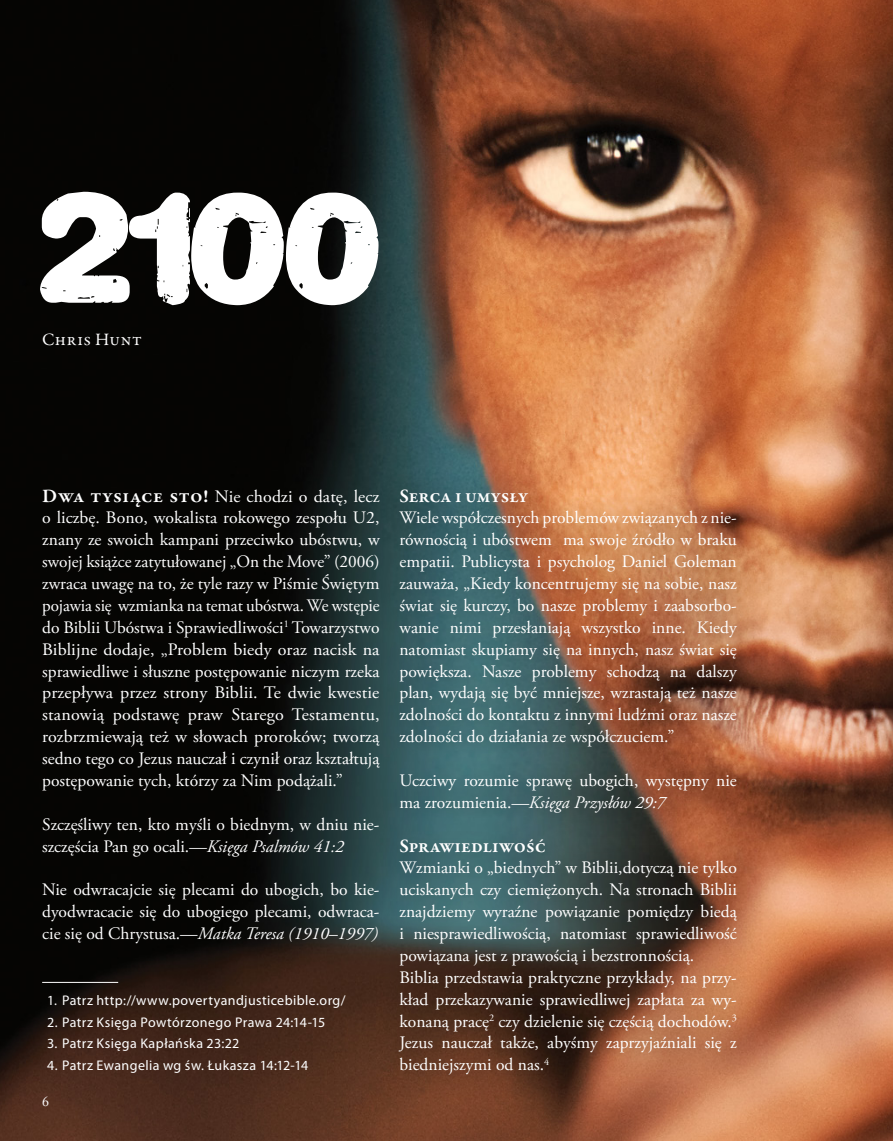
<style>
.page{position:relative;width:893px;height:1141px;background:#fff}
.page>*{position:absolute;margin:0;border:0;box-sizing:border-box;transform-origin:0 0}
.t1{font:176.75px "Malgecito";color:#fff}
.t2{font:600 19.25px "Garamond Premr Pro";letter-spacing:-.005em;color:#fff}
.t3{font:17.5px/21.9px "Adobe Garamond Pro";color:#fff;text-align:justify}
.t4{font:17.5px "Garamond Premr Pro";letter-spacing:.035em;color:#fff}
.t5{font:14px "Myriad Pro";letter-spacing:.025em;color:#fff}
.t6{font:14px "Adobe Caslon Pro";color:#fff}
.s1{font-family:"Garamond Premr Pro";font-weight:600;font-size:19.25px}
.s2{font-style:italic}
</style>
<div class="page">
<img style="left:0;top:0;width:893px;height:1141px">
<hr style="left:42px;top:982px;width:76px;height:1px;background:#fff">
<div style="left:377px;top:468px;width:389px;height:634px;background:#000;opacity:.75"></div>
<h1 class="t1" style="left:42px;top:142px;width:337px">2100</h1>
<p class="t4" style="left:42px;top:329px;width:101px">Chris Hunt</p>
<p class="t3" style="left:42px;top:486px;width:339px"><span class="s1">Dwa tysiące sto!</span> Nie chodzi o datę, lecz o liczbę. Bono, wokalista rokowego zespołu U2, znany ze swoich kampani przeciwko ubóstwu, w swojej książce zatytułowanej „On the Move” (2006) zwraca uwagę na to, że tyle razy w Piśmie Świętym pojawia się wzmianka na temat ubóstwa. We wstępie do Biblii Ubóstwa i Sprawiedliwości<sup>1</sup> Towarzystwo Biblijne dodaje, „Problem biedy oraz nacisk na sprawiedliwe i słuszne postępowanie niczym rzeka przepływa przez strony Biblii. Te dwie kwestie stanowią podstawę praw Starego Testamentu, rozbrzmiewają też w słowach proroków; tworzą sedno tego co Jezus nauczał i czynił oraz kształtują postępowanie tych, którzy za Nim podążali.”</p>
<p class="t3" style="left:42px;top:814px;width:339px">Szczęśliwy ten, kto myśli o biednym, w dniu nie&shy;szczęścia Pan go ocali.<span class="s2">—Księga Psalmów 41:2</span></p>
<p class="t3" style="left:42px;top:879px;width:339px">Nie odwracajcie się plecami do ubogich, bo kie&shy;dyodwracacie się do ubogiego plecami, odwraca&shy;cie się od Chrystusa.—<span class="s2">Matka Teresa (1910–1997)</span></p>
<p class="t5" style="left:47px;top:991px;width:300px">1. Patrz http://www.povertyandjusticebible.org/</p>
<p class="t5" style="left:47px;top:1013px;width:280px">2. Patrz Księga Powtórzonego Prawa 24:14-15</p>
<p class="t5" style="left:47px;top:1035px;width:194px">3. Patrz Księga Kapłańska 23:22</p>
<p class="t5" style="left:47px;top:1057px;width:263px">4. Patrz Ewangelia wg św. Łukasza 14:12-14</p>
<p class="t6" style="left:42px;top:1093px;width:8px">6</p>
<p class="t2" style="left:399px;top:484px;width:130px">Serca i umysły</p>
<p class="t3" style="left:399px;top:508px;width:339px">Wiele współczesnych problemów związanych z nie&shy;równością i ubóstwem ma swoje źródło w braku empatii. Publicysta i psycholog Daniel Goleman zauważa, „Kiedy koncentrujemy się na sobie, nasz świat się kurczy, bo nasze problemy i zaabsorbo&shy;wanie nimi przesłaniają wszystko inne. Kiedy natomiast skupiamy się na innych, nasz świat się powiększa. Nasze problemy schodzą na dalszy plan, wydają się być mniejsze, wzrastają też nasze zdolności do kontaktu z innymi ludźmi oraz nasze zdolności do działania ze współczuciem.”</p>
<p class="t3" style="left:399px;top:770px;width:339px">Uczciwy rozumie sprawę ubogich, występny nie ma zrozumienia.<span class="s2">—Księga Przysłów 29:7</span></p>
<p class="t2" style="left:399px;top:834px;width:148px">Sprawiedliwość</p>
<p class="t3" style="left:399px;top:858px;width:339px;text-align:left">Wzmianki o „biednych” w Biblii,dotyczą nie tylko uciskanych czy ciemiężonych. Na stronach Biblii znajdziemy wyraźne powiązanie pomiędzy biedą i niesprawiedliwością, natomiast sprawiedliwość powiązana jest z prawością i bezstronnością.<br>Biblia przedstawia praktyczne przykłady, na przy&shy;kład przekazywanie sprawiedliwej zapłata za wy&shy;konaną pracę<sup>2</sup> czy dzielenie się częścią dochodów.<sup>3<br></sup>Jezus nauczał także, abyśmy zaprzyjaźniali się z biedniejszymi od nas.<sup>4</sup></p>
</div>
